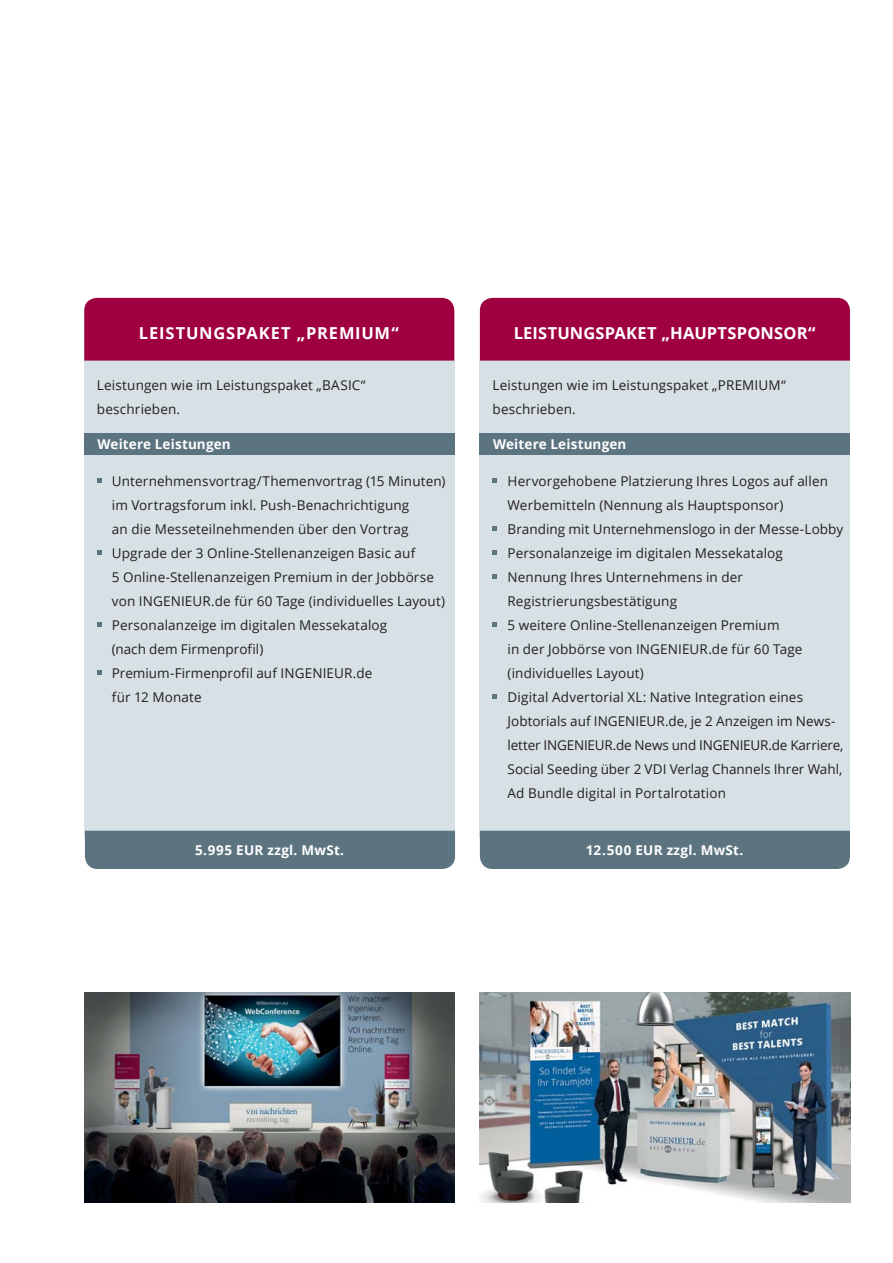
<style>
.page{position:relative;width:893px;height:1263px;background:#fff}
.page>*{position:absolute;margin:0;border:0;box-sizing:border-box;transform-origin:0 0}
.t1{font:700 16.5px "Open Sans";letter-spacing:.025em;color:#fff}
.t2{font:700 16.5px "Open Sans";letter-spacing:.05em;color:#fff}
.t3{font:13.5px/24px "Open Sans";letter-spacing:.01em;color:#231f20}
.t4{font:700 13.5px "Open Sans";letter-spacing:.015em;color:#fff}
</style>
<div class="page">
<div style="left:84px;top:361px;width:370px;height:477px;background:#d7e0e5"></div>
<div style="left:84px;top:298px;width:370px;height:63px;background:#9e0040"></div>
<svg style="left:97px;top:479px;width:4px;height:4px"></svg>
<svg style="left:97px;top:551px;width:4px;height:4px"></svg>
<svg style="left:97px;top:623px;width:4px;height:4px"></svg>
<svg style="left:97px;top:671px;width:4px;height:4px"></svg>
<div style="left:84px;top:433px;width:370px;height:21px;background:#5c7480"></div>
<div style="left:480px;top:361px;width:370px;height:477px;background:#d7e0e5"></div>
<div style="left:480px;top:298px;width:370px;height:63px;background:#9e0040"></div>
<svg style="left:492px;top:479px;width:5px;height:4px"></svg>
<svg style="left:492px;top:527px;width:5px;height:4px"></svg>
<svg style="left:492px;top:551px;width:5px;height:4px"></svg>
<svg style="left:492px;top:575px;width:5px;height:4px"></svg>
<svg style="left:492px;top:623px;width:5px;height:4px"></svg>
<svg style="left:492px;top:695px;width:5px;height:4px"></svg>
<div style="left:480px;top:433px;width:370px;height:21px;background:#5c7480"></div>
<div style="left:85px;top:831px;width:370px;height:38px;background:#5c7480"></div>
<div style="left:480px;top:831px;width:370px;height:38px;background:#5c7480"></div>
<img style="left:480px;top:992px;width:370px;height:211px">
<img style="left:84px;top:992px;width:370px;height:211px">
<p class="t2" style="left:139px;top:321px;width:261px">LEISTUNGSPAKET „PREMIUM“</p>
<p class="t3" style="left:97px;top:373px;width:270px">Leistungen wie im Leistungspaket „BASIC“ beschrieben.</p>
<p class="t4" style="left:97px;top:435px;width:135px">Weitere Leistungen</p>
<p class="t3" style="left:112px;top:469px;width:335px">Unternehmensvortrag/Themenvortrag (15 Minuten) im Vortragsforum inkl. Push-Benachrichtigung<br>an die Messeteilnehmenden über den Vortrag Upgrade der 3 Online-Stellenanzeigen Basic auf<br>5 Online-Stellenanzeigen Premium in der Jobbörse von INGENIEUR.de für 60 Tage (individuelles Layout)<br>Personalanzeige im digitalen Messekatalog<br>(nach dem Firmenprofil)<br>Premium-Firmenprofil auf INGENIEUR.de<br>für 12 Monate</p>
<p class="t1" style="left:513px;top:321px;width:303px">LEISTUNGSPAKET „HAUPTSPONSOR“</p>
<p class="t3" style="left:492px;top:373px;width:295px">Leistungen wie im Leistungspaket „PREMIUM“ beschrieben.</p>
<p class="t4" style="left:493px;top:435px;width:135px">Weitere Leistungen</p>
<p class="t3" style="left:507px;top:469px;width:337px">Hervorgehobene Platzierung Ihres Logos auf allen Werbemitteln (Nennung als Hauptsponsor)<br>Branding mit Unternehmenslogo in der Messe-Lobby Personalanzeige im digitalen Messekatalog Nennung Ihres Unternehmens in der Registrierungsbestätigung<br>5 weitere Online-Stellenanzeigen Premium<br>in der Jobbörse von INGENIEUR.de für 60 Tage (individuelles Layout)<br>Digital Advertorial XL: Native Integration eines Jobtorials auf INGENIEUR.de, je 2 Anzeigen im News&shy;letter INGENIEUR.de News und INGENIEUR.de Karriere, Social Seeding über 2 VDI Verlag Channels Ihrer Wahl, Ad Bundle digital in Portalrotation</p>
<p class="t4" style="left:195px;top:841px;width:150px">5.995 EUR zzgl. MwSt.</p>
<p class="t4" style="left:585px;top:841px;width:159px">12.500 EUR zzgl. MwSt.</p>
</div>
